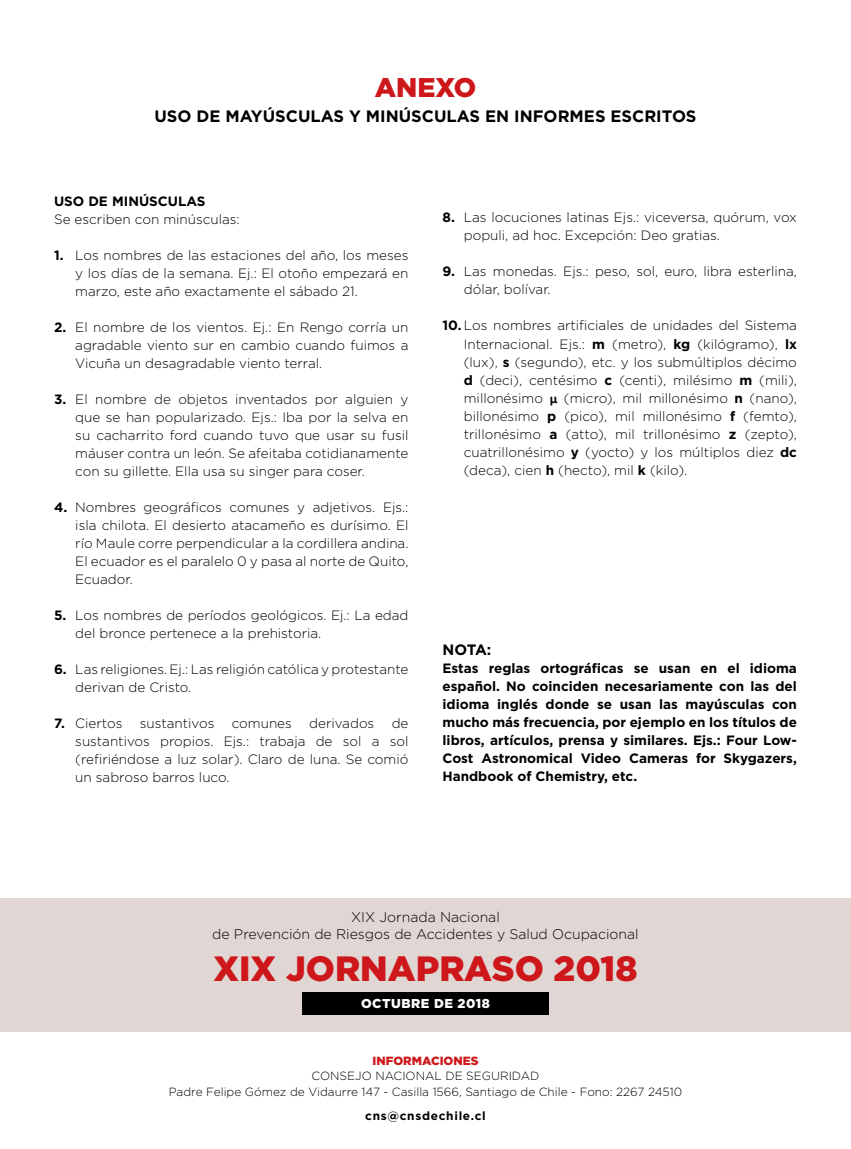
<style>
.page{position:relative;width:851px;height:1149px;background:#fff}
.page>*{position:absolute;margin:0;border:0;box-sizing:border-box;transform-origin:0 0}
.t1{font:900 35.1px "Gotham";color:#cd171a}
.t2{font:900 27px "Gotham";color:#cd171a}
.t3{font:700 16.5px "Gotham";color:#000}
.t4{font:700 15px "Gotham";color:#000}
.t5{font:300 14.1px/16.8px "Gotham";color:#000;text-align:center}
.t6{font:300 13.5px/18px "Gotham";color:#000;text-align:justify}
.t7{font:700 13.5px/18px "Gotham";color:#000;text-align:justify}
.t8{font:900 12.9px "Gotham";letter-spacing:.04em;color:#fff}
.t9{font:300 11.85px/15.8px "Gotham";color:#000;text-align:center}
.t10{font:700 11.85px "Gotham";letter-spacing:.06em;color:#000}
.t11{font:900 11.85px "Gotham";color:#cd171a}
.s1{font-weight:700}
.s2{font-family:"Calibri";font-weight:700}
</style>
<div class="page">
<div style="left:0;top:898px;width:850px;height:133px;background:#e0d7d5"></div>
<div style="left:302px;top:991px;width:246px;height:23px;background:#000"></div>
<h2 class="t2" style="left:374px;top:69px;width:103px">ANEXO</h2>
<p class="t3" style="left:154px;top:106px;width:543px">USO DE MAYÚSCULAS Y MINÚSCULAS EN INFORMES ESCRITOS</p>
<p class="t7" style="left:54px;top:191px;width:153px">USO DE MINÚSCULAS</p>
<p class="t6" style="left:54px;top:209px;width:187px">Se escriben con minúsculas:</p>
<p class="t6" style="left:75px;top:245px;width:334px;text-indent:-21px"><span class="s1">1.</span> Los nombres de las estaciones del año, los meses y los días de la semana. Ej.: El otoño empezará en marzo, este año exactamente el sábado 21.</p>
<p class="t6" style="left:75px;top:317px;width:334px;text-indent:-21px"><span class="s1">2.</span> El nombre de los vientos. Ej.: En Rengo corría un agradable viento sur en cambio cuando fuimos a Vicuña un desagradable viento terral.</p>
<p class="t6" style="left:75px;top:389px;width:334px;text-indent:-21px"><span class="s1">3.</span> El nombre de objetos inventados por alguien y que se han popularizado. Ejs.: Iba por la selva en su cacharrito ford cuando tuvo que usar su fusil máuser contra un león. Se afeitaba cotidianamente con su gillette. Ella usa su singer para coser.</p>
<p class="t6" style="left:75px;top:497px;width:334px;text-indent:-21px"><span class="s1">4.</span> Nombres geográficos comunes y adjetivos. Ejs.: isla chilota. El desierto atacameño es durísimo. El río Maule corre perpendicular a la cordillera andina.<br>El ecuador es el paralelo 0 y pasa al norte de Quito, Ecuador.</p>
<p class="t6" style="left:75px;top:605px;width:334px;text-indent:-21px"><span class="s1">5.</span> Los nombres de períodos geológicos. Ej.: La edad del bronce pertenece a la prehistoria.</p>
<p class="t6" style="left:75px;top:659px;width:334px;text-indent:-21px"><span class="s1">6.</span> Las religiones. Ej.: Las religión católica y protestante derivan de Cristo.</p>
<p class="t6" style="left:54px;top:713px;width:70px"><span class="s1">7.</span> Ciertos</p>
<p class="t6" style="left:140px;top:713px;width:76px">sustantivos</p>
<p class="t6" style="left:232px;top:713px;width:62px">comunes</p>
<p class="t6" style="left:309px;top:713px;width:67px">derivados</p>
<p class="t6" style="left:75px;top:713px;width:334px;text-indent:316px">de sustantivos propios. Ejs.: trabaja de sol a sol (refiriéndose a luz solar). Claro de luna. Se comió un sabroso barros luco.</p>
<p class="t6" style="left:463px;top:208px;width:334px;text-indent:-21px"><span class="s1">8.</span> Las locuciones latinas Ejs.: viceversa, quórum, vox populi, ad hoc. Excepción: Deo gratias.</p>
<p class="t6" style="left:463px;top:262px;width:334px;text-indent:-21px"><span class="s1">9.</span> Las monedas. Ejs.: peso, sol, euro, libra esterlina, dólar, bolívar.</p>
<p class="t6" style="left:463px;top:316px;width:334px;text-indent:-21px"><span class="s1">10.</span> Los nombres artificiales de unidades del Sistema Internacional. Ejs.: <span class="s1">m</span> (metro), <span class="s1">kg</span> (kilógramo), <span class="s1">lx </span>(lux), <span class="s1">s</span> (segundo), etc. y los submúltiplos décimo <span class="s1">d</span> (deci), centésimo <span class="s1">c</span> (centi), milésimo <span class="s1">m</span> (mili), millonésimo <span class="s2">μ</span> (micro), mil millonésimo <span class="s1">n</span> (nano), billonésimo <span class="s1">p</span> (pico), mil millonésimo <span class="s1">f</span> (femto), trillonésimo <span class="s1">a</span> (atto), mil trillonésimo <span class="s1">z</span> (zepto), cuatrillonésimo <span class="s1">y</span> (yocto) y los múltiplos diez <span class="s1">dc </span>(deca), cien <span class="s1">h</span> (hecto), mil <span class="s1">k</span> (kilo).</p>
<p class="t4" style="left:442px;top:639px;width:24px">Nota</p>
<p class="t4" style="left:487px;top:639px;width:6px">:</p>
<p class="t7" style="left:442px;top:658px;width:356px">Estas reglas ortográficas se usan en el idioma español. No coinciden necesariamente con las del idioma inglés donde se usan las mayúsculas con mucho más frecuencia, por ejemplo en los títulos de libros, artículos, prensa y similares. Ejs.: Four Low-Cost Astronomical Video Cameras for Skygazers, Handbook of Chemistry, etc.</p>
<p class="t5" style="left:212px;top:908px;width:428px">XIX Jornada Nacional<br>de Prevención de Riesgos de Accidentes y Salud Ocupacional</p>
<h1 class="t1" style="left:213px;top:944px;width:425px">XIX JORNAPRASO 2018</h1>
<p class="t8" style="left:361px;top:994px;width:51px">OCTUBRE</p>
<p class="t8" style="left:434px;top:994px;width:57px">DE 2018</p>
<p class="t11" style="left:372px;top:1051px;width:107px">INFORMACIONES</p>
<p class="t9" style="left:169px;top:1067px;width:515px">CONSEJO NACIONAL DE SEGURIDAD<br>Padre Felipe Gómez de Vidaurre 147 - Casilla 1566, Santiago de Chile - Fono: 2267 24510</p>
<p class="t10" style="left:365px;top:1107px;width:122px">cns@cnsdechile.cl</p>
</div>
